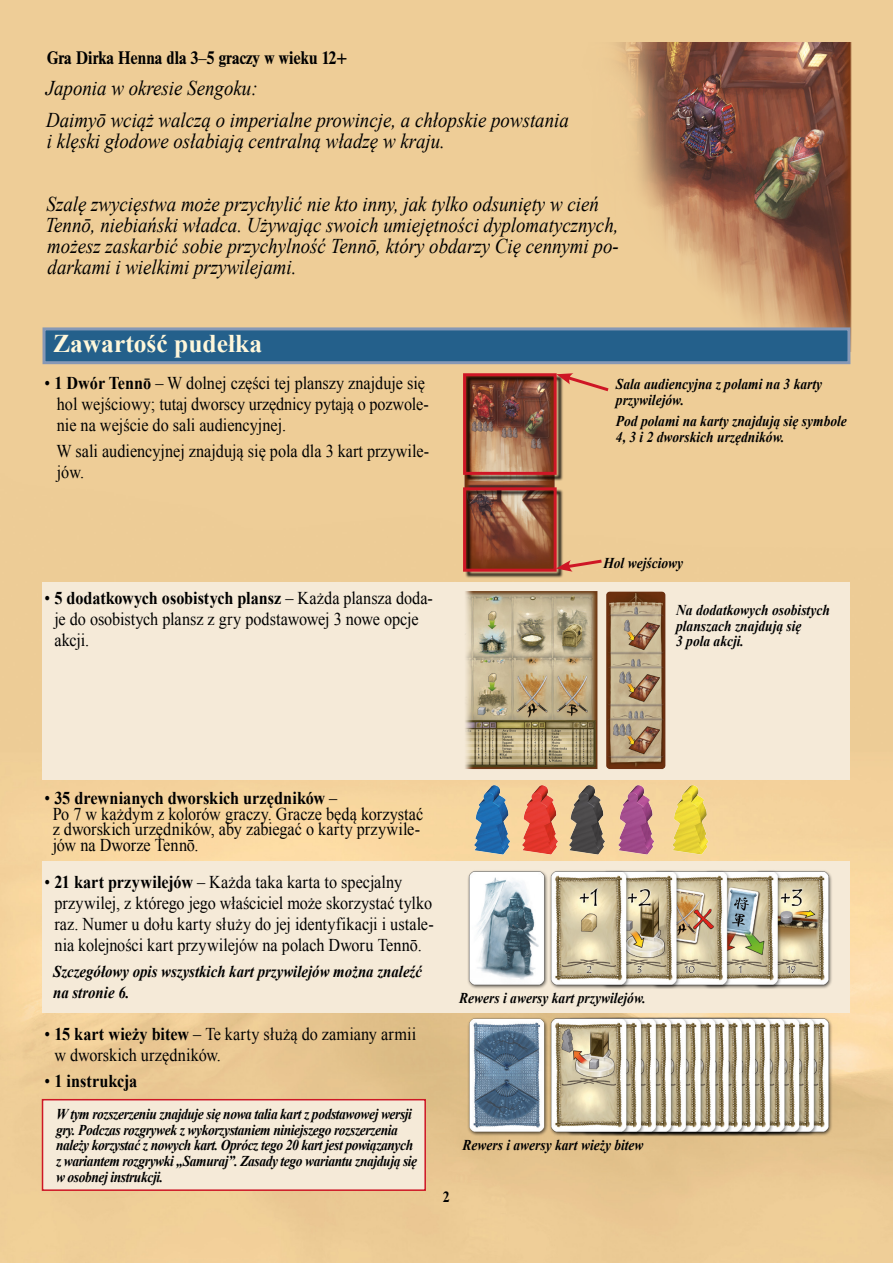
<style>
.page{position:relative;width:893px;height:1263px;background:#fff}
.page>*{position:absolute;margin:0;border:0;box-sizing:border-box;transform-origin:0 0}
.t1{font:700 25.5px "Times New Roman";color:#fff7da}
.t2{font:italic 21px/21px "Times New Roman";color:#000;scale:.9 1}
.t3{font:18px/21px "Times New Roman";color:#000;scale:.9 1}
.t4{font:700 18px "Times BQ";color:#000;scale:.9 1}
.t5{font:700 18px "Times New Roman";letter-spacing:-.005em;color:#000;scale:.9 1}
.t6{font:italic 700 16.5px/21px "Times New Roman";color:#000;scale:.9 1}
.t7{font:italic 700 15px/15.8px "Times New Roman";letter-spacing:-.03em;color:#000;scale:.9 1}
.t8{font:italic 700 15px/15.8px "Times New Roman";color:#000;scale:.9 1}
.t9{font:700 15px "Times BQ";color:#000;scale:.9 1}
.s1{font-family:"Times New Roman";font-weight:400}
.s2{font-weight:700}
.s3{font-weight:400}
</style>
<div class="page">
<img style="left:0;top:0;width:893px;height:1263px">
<img style="left:575px;top:43px;width:276px;height:309px">
<div style="left:44px;top:329px;width:805px;height:34px;background:#24608b"></div>
<div style="left:43px;top:327px;width:807px;height:37px;border:3px solid #8698b6"></div>
<div style="left:43px;top:583px;width:807px;height:197px;background:#f5ead8"></div>
<div style="left:43px;top:861px;width:807px;height:152px;background:#f5ead8"></div>
<img style="left:459px;top:369px;width:114px;height:207px">
<img style="left:465px;top:591px;width:201px;height:178px">
<img style="left:459px;top:784px;width:269px;height:75px">
<img style="left:468px;top:870px;width:364px;height:119px">
<img style="left:460px;top:1013px;width:376px;height:130px">
<div style="left:465px;top:375px;width:98px;height:107px;background:#000;opacity:.85"></div>
<div style="left:463px;top:373px;width:94px;height:102px;border:3px solid #ce1625"></div>
<div style="left:465px;top:489px;width:98px;height:89px;background:#000;opacity:.85"></div>
<div style="left:463px;top:487px;width:94px;height:85px;border:3px solid #ce1625"></div>
<svg style="left:556px;top:373px;width:56px;height:21px"></svg>
<svg style="left:556px;top:558px;width:49px;height:14px"></svg>
<div style="left:43px;top:1100px;width:382px;height:90px;background:#f5ead8"></div>
<div style="left:42px;top:1099px;width:384px;height:92px;border:2px solid #ce1625"></div>
<p class="t4" style="left:47px;top:47px;width:335px">Gra Dirka Henna dla 3<span class="s1">–</span>5 graczy w wieku 12+</p>
<p class="t2" style="left:46px;top:72px;width:583px;line-height:31.5px">Japonia w okresie Sengoku:<br>Daimyō wciąż walczą o imperialne prowincje, a chłopskie powstania</p>
<p class="t2" style="left:47px;top:130px;width:444px">i klęski głodowe osłabiają centralną władzę w kraju.</p>
<p class="t2" style="left:45px;top:193px;width:639px">Szalę zwycięstwa może przychylić nie kto inny, jak tylko odsunięty w cień Tennō, niebiański władca. Używając swoich umiejętności dyplomatycznych, możesz zaskarbić sobie przychylność Tennō, który obdarzy Cię cennymi po&shy;darkami i wielkimi przywilejami.</p>
<h1 class="t1" style="left:53px;top:325px;width:210px">Zawartość pudełka</h1>
<p class="t3" style="left:57px;top:372px;width:415px;text-indent:-12px">• <span class="s2">1 Dwór Tennō</span> – W dolnej części tej planszy znajduje się hol wejściowy; tutaj dworscy urzędnicy pytają o pozwole&shy;nie na wejście do sali audiencyjnej.</p>
<p class="t3" style="left:57px;top:440px;width:416px">W sali audiencyjnej znajdują się pola dla 3 kart przywile&shy;jów.</p>
<p class="t3" style="left:54px;top:587px;width:422px;text-indent:-10px">• <span class="s2">5 dodatkowych osobistych plansz</span> – Każda plansza doda&shy;je do osobistych plansz z gry podstawowej 3 nowe opcje akcji.</p>
<p class="t8" style="left:616px;top:376px;width:231px">Sala audiencyjna z polami na 3 karty przywilejów.</p>
<p class="t8" style="left:616px;top:412px;width:258px">Pod polami na karty znajdują się symbole<br>4, 3 i 2 dworskich urzędników.</p>
<p class="t8" style="left:603px;top:554px;width:90px">Hol wejściowy</p>
<p class="t8" style="left:676px;top:601px;width:172px">Na dodatkowych osobistych planszach znajdują się<br>3 pola akcji.</p>
<p class="t3" style="left:53px;top:789px;width:413px;line-height:15.8px;text-indent:-8px">• <span class="s2">35 drewnianych dworskich urzędników</span> –<br>Po 7 w każdym z kolorów graczy. Gracze będą korzystać z dworskich urzędników, aby zabiegać o karty przywile&shy;jów na Dworze Tennō.</p>
<p class="t3" style="left:54px;top:871px;width:423px;text-indent:-10px">• <span class="s2">21 kart przywilejów</span> – Każda taka karta to specjalny przywilej, z którego jego właściciel może skorzystać tylko raz. Numer u dołu karty służy do jej identyfikacji i ustale&shy;nia kolejności kart przywilejów na polach Dworu Tennō.</p>
<p class="t6" style="left:53px;top:961px;width:411px">Szczegółowy opis wszystkich kart przywilejów można znaleźć na stronie 6.</p>
<p class="t3" style="left:54px;top:1023px;width:404px;text-indent:-10px">• <span class="s2">15 kart wieży bitew</span> – Te karty służą do zamiany armii w dworskich urzędników.</p>
<p class="t5" style="left:45px;top:1068px;width:104px"><span class="s3">•</span> 1 instrukcja</p>
<p class="t7" style="left:56px;top:1105px;width:403px">W tym rozszerzeniu znajduje się nowa talia kart z podstawowej wersji gry. Podczas rozgrywek z wykorzystaniem niniejszego rozszerzenia należy korzystać z nowych kart. Oprócz tego 20 kart jest powiązanych z wariantem rozgrywki „Samuraj”. Zasady tego wariantu znajdują się w osobnej instrukcji.</p>
<p class="t8" style="left:459px;top:990px;width:209px">Rewers i awersy kart przywilejów.</p>
<p class="t8" style="left:462px;top:1137px;width:203px">Rewers i awersy kart wieży bitew</p>
<p class="t9" style="left:443px;top:1188px;width:9px">2</p>
</div>
